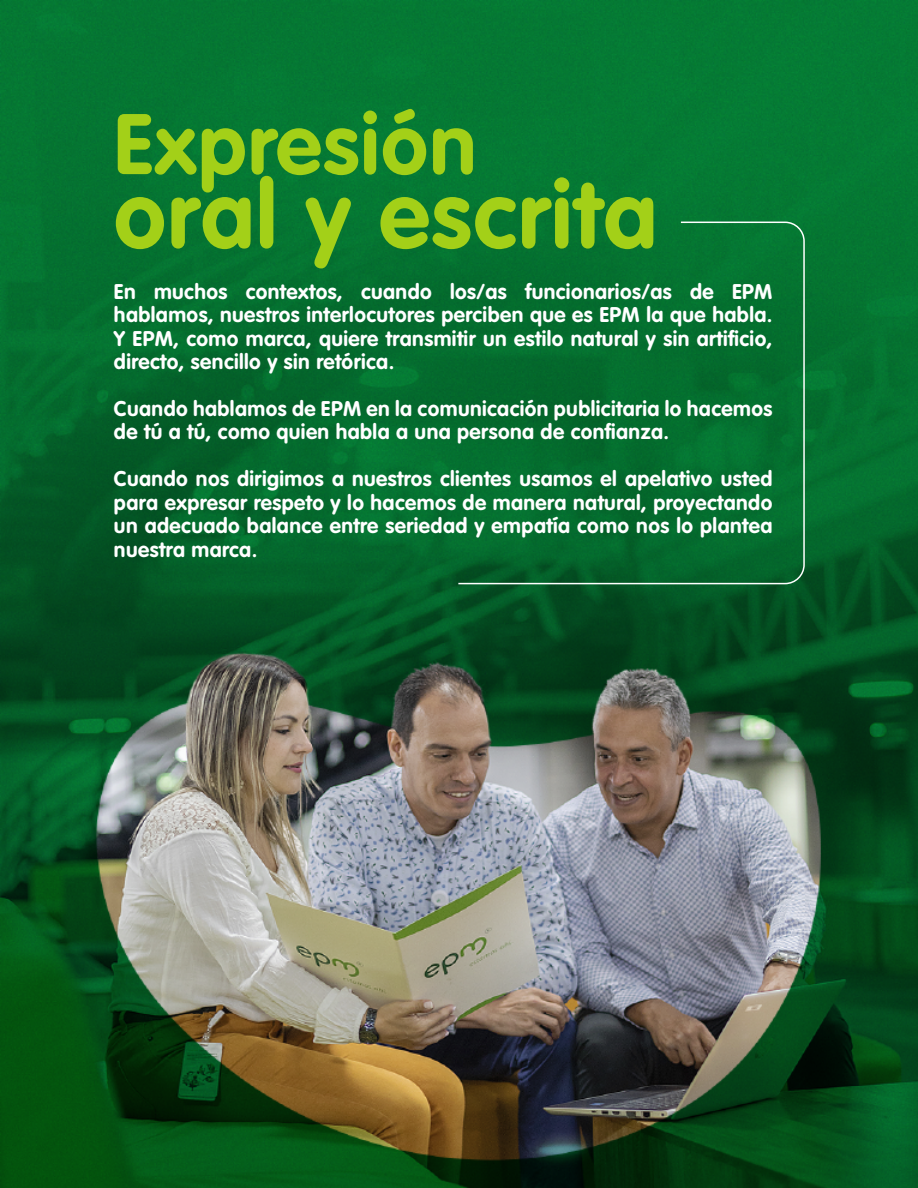
<style>
.page{position:relative;width:918px;height:1188px;background:#fff}
.page>*{position:absolute;margin:0;border:0;box-sizing:border-box;transform-origin:0 0}
.t1{font:700 93.75px "VAG Rounded Std";letter-spacing:.02em;color:#a3d018}
.t2{font:700 84.45px "VAG Rounded Std";letter-spacing:.02em;color:#a3d018}
.t3{font:700 21px/23.5px "VAG Rounded Std";letter-spacing:.02em;color:#fff;text-align:justify}
</style>
<div class="page">
<img style="left:0;top:0;width:918px;height:1188px">
<svg style="left:457px;top:221px;width:349px;height:364px;background:#066e30"></svg>
<h2 class="t2" style="left:114px;top:95px;width:364px">Expresión</h2>
<h1 class="t1" style="left:114px;top:160px;width:545px">oral y escrita</h1>
<p class="t3" style="left:114px;top:280px;width:660px">En muchos contextos, cuando los/as funcionarios/as de EPM hablamos, nuestros interlocutores perciben que es EPM la que habla.<br>Y EPM, como marca, quiere transmitir un estilo natural y sin artificio, directo, sencillo y sin retórica.</p>
<p class="t3" style="left:114px;top:398px;width:660px">Cuando hablamos de EPM en la comunicación publicitaria lo hacemos de tú a tú, como quien habla a una persona de confianza.</p>
<p class="t3" style="left:114px;top:468px;width:660px">Cuando nos dirigimos a nuestros clientes usamos el apelativo usted para expresar respeto y lo hacemos de manera natural, proyectando un adecuado balance entre seriedad y empatía como nos lo plantea nuestra marca.</p>
</div>
